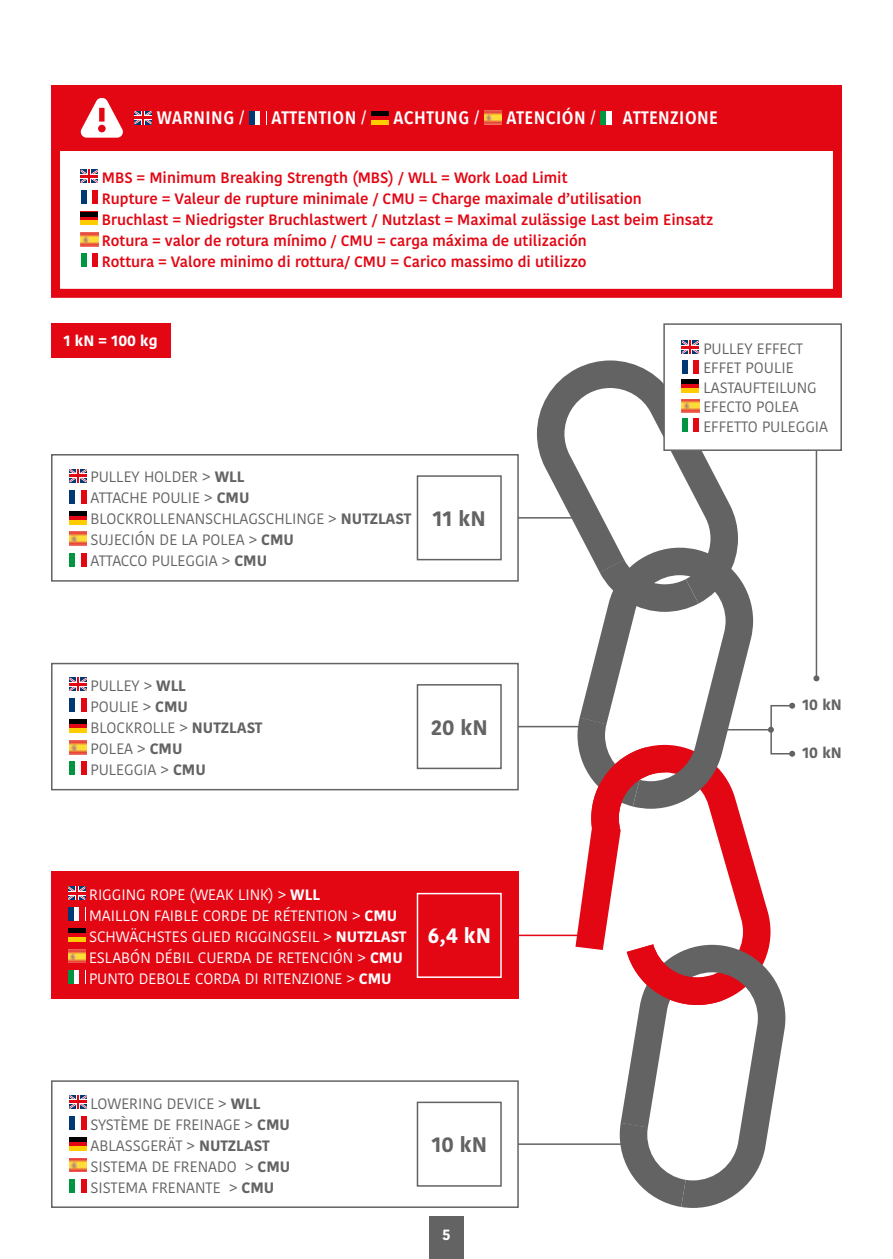
<style>
.page{position:relative;width:893px;height:1259px;background:#fff}
.page>*{position:absolute;margin:0;border:0;box-sizing:border-box;transform-origin:0 0}
.t1{font:700 21px "Kohinoor Devanagari";color:#646363}
.t2{font:700 21px "Kohinoor Devanagari";color:#fff}
.t3{font:600 18px "Avenir Next Condensed";letter-spacing:.025em;color:#fff;scale:1.1 1}
.t4{font:15px/21px "Kohinoor Devanagari";color:#646363}
.t5{font:600 15px/21px "Kohinoor Devanagari";color:#e30613}
.t6{font:15px/21px "Kohinoor Devanagari";color:#fff}
.t7{font:700 15px "Kohinoor Devanagari";color:#fff}
.t8{font:700 15px "Kohinoor Devanagari";color:#646363}
.s1{font-weight:700}
</style>
<div class="page">
<div style="left:429px;top:1216px;width:34px;height:43px;background:#646363"></div>
<hr style="left:816px;top:400px;width:1px;height:278px;background:#646363">
<svg style="left:813px;top:675px;width:6px;height:6px"></svg>
<div style="left:51px;top:85px;width:791px;height:213px;background:#fff;border:9px solid #e30613"></div>
<svg style="left:81px;top:170px;width:17px;height:13px"></svg>
<div style="left:81px;top:191px;width:6px;height:13px;background:#003973"></div>
<div style="left:92px;top:191px;width:6px;height:13px;background:#e30613"></div>
<svg style="left:81px;top:216px;width:17px;height:5px"></svg>
<hr style="left:81px;top:212px;width:17px;height:4px;background:#000">
<hr style="left:81px;top:221px;width:17px;height:4px;background:#fc0">
<img style="left:81px;top:233px;width:17px;height:13px">
<div style="left:81px;top:254px;width:6px;height:13px;background:#009641"></div>
<div style="left:92px;top:254px;width:6px;height:13px;background:#e30613"></div>
<div style="left:51px;top:85px;width:791px;height:65px;background:#e30613"></div>
<svg style="left:134px;top:111px;width:18px;height:13px"></svg>
<svg style="left:255px;top:111px;width:5px;height:13px"></svg>
<div style="left:249px;top:111px;width:6px;height:13px;background:#003973"></div>
<svg style="left:371px;top:115px;width:17px;height:1px"></svg>
<hr style="left:371px;top:111px;width:17px;height:4px;background:#000">
<hr style="left:371px;top:120px;width:17px;height:4px;background:#fc0">
<img style="left:484px;top:111px;width:17px;height:13px">
<div style="left:600px;top:111px;width:18px;height:13px;background:#fff"></div>
<div style="left:600px;top:111px;width:6px;height:13px;background:#009641"></div>
<div style="left:612px;top:111px;width:6px;height:13px;background:#e30613"></div>
<svg style="left:81px;top:98px;width:42px;height:40px"></svg>
<div style="left:99px;top:108px;width:6px;height:14px;background:#e30613"></div>
<div style="left:98px;top:125px;width:8px;height:7px;background:#e30613;border-radius:50%"></div>
<svg style="left:575px;top:754px;width:196px;height:196px"></svg>
<svg style="left:580px;top:576px;width:173px;height:233px"></svg>
<svg style="left:537px;top:360px;width:201px;height:243px"></svg>
<div style="left:51px;top:323px;width:119px;height:34px;background:#e30613"></div>
<hr style="left:388px;top:517px;width:198px;height:1px;background:#646363">
<svg style="left:583px;top:515px;width:6px;height:6px"></svg>
<div style="left:52px;top:455px;width:466px;height:126px;background:#fff"></div>
<svg style="left:70px;top:469px;width:17px;height:13px"></svg>
<div style="left:70px;top:490px;width:5px;height:13px;background:#003973"></div>
<div style="left:81px;top:490px;width:6px;height:13px;background:#e30613"></div>
<svg style="left:70px;top:515px;width:17px;height:5px"></svg>
<hr style="left:70px;top:511px;width:17px;height:4px;background:#000">
<hr style="left:70px;top:520px;width:17px;height:4px;background:#fc0">
<img style="left:70px;top:532px;width:17px;height:13px">
<div style="left:70px;top:553px;width:5px;height:13px;background:#009641"></div>
<div style="left:81px;top:553px;width:6px;height:13px;background:#e30613"></div>
<div style="left:51px;top:454px;width:468px;height:127px;border:2px solid #646363"></div>
<div style="left:417px;top:475px;width:85px;height:85px;border:2px solid #646363"></div>
<div style="left:770px;top:705px;width:23px;height:49px;border:2px solid #646363"></div>
<svg style="left:789px;top:702px;width:6px;height:6px"></svg>
<svg style="left:789px;top:751px;width:6px;height:6px"></svg>
<hr style="left:703px;top:729px;width:68px;height:1px;background:#646363">
<svg style="left:768px;top:726px;width:6px;height:6px"></svg>
<hr style="left:403px;top:726px;width:183px;height:1px;background:#646363">
<svg style="left:577px;top:717px;width:88px;height:114px"></svg>
<div style="left:52px;top:663px;width:466px;height:126px;background:#fff"></div>
<svg style="left:70px;top:678px;width:17px;height:13px"></svg>
<div style="left:70px;top:699px;width:5px;height:13px;background:#003973"></div>
<div style="left:81px;top:699px;width:6px;height:13px;background:#e30613"></div>
<div style="left:70px;top:720px;width:17px;height:13px;background:#e30613"></div>
<hr style="left:70px;top:720px;width:17px;height:4px;background:#000">
<div style="left:70px;top:728px;width:17px;height:5px;background:#fc0"></div>
<img style="left:70px;top:741px;width:17px;height:13px">
<div style="left:70px;top:762px;width:5px;height:13px;background:#009641"></div>
<div style="left:81px;top:762px;width:6px;height:13px;background:#e30613"></div>
<div style="left:51px;top:663px;width:468px;height:127px;border:2px solid #646363"></div>
<div style="left:417px;top:684px;width:85px;height:85px;border:2px solid #646363"></div>
<hr style="left:398px;top:934px;width:188px;height:2px;background:#e30613">
<svg style="left:583px;top:932px;width:6px;height:6px"></svg>
<div style="left:51px;top:871px;width:468px;height:128px;background:#e30613"></div>
<svg style="left:68px;top:886px;width:17px;height:14px"></svg>
<svg style="left:74px;top:907px;width:5px;height:14px"></svg>
<div style="left:68px;top:907px;width:6px;height:14px;background:#003973"></div>
<div style="left:68px;top:928px;width:17px;height:5px;background:#000"></div>
<div style="left:68px;top:937px;width:17px;height:5px;background:#fc0"></div>
<img style="left:68px;top:949px;width:17px;height:14px">
<svg style="left:74px;top:970px;width:5px;height:14px"></svg>
<div style="left:68px;top:970px;width:6px;height:14px;background:#009641"></div>
<div style="left:417px;top:893px;width:85px;height:85px;border:2px solid #fff"></div>
<hr style="left:400px;top:1143px;width:235px;height:2px;background:#646363">
<svg style="left:620px;top:944px;width:165px;height:264px"></svg>
<div style="left:52px;top:1081px;width:466px;height:126px;background:#fff"></div>
<svg style="left:70px;top:1095px;width:17px;height:13px"></svg>
<div style="left:70px;top:1116px;width:5px;height:13px;background:#003973"></div>
<div style="left:81px;top:1116px;width:6px;height:13px;background:#e30613"></div>
<svg style="left:70px;top:1141px;width:17px;height:5px"></svg>
<hr style="left:70px;top:1137px;width:17px;height:4px;background:#000">
<hr style="left:70px;top:1146px;width:17px;height:4px;background:#fc0">
<img style="left:70px;top:1158px;width:17px;height:13px">
<div style="left:70px;top:1179px;width:5px;height:13px;background:#009641"></div>
<div style="left:81px;top:1179px;width:6px;height:13px;background:#e30613"></div>
<div style="left:51px;top:1080px;width:468px;height:128px;border:2px solid #646363"></div>
<div style="left:417px;top:1101px;width:85px;height:85px;border:2px solid #646363"></div>
<div style="left:664px;top:324px;width:177px;height:126px;background:#fff"></div>
<svg style="left:682px;top:340px;width:17px;height:14px"></svg>
<div style="left:682px;top:360px;width:6px;height:13px;background:#003973"></div>
<div style="left:693px;top:360px;width:6px;height:13px;background:#e30613"></div>
<div style="left:682px;top:379px;width:17px;height:14px;background:#e30613"></div>
<div style="left:682px;top:379px;width:17px;height:5px;background:#000"></div>
<div style="left:682px;top:388px;width:17px;height:5px;background:#fc0"></div>
<img style="left:682px;top:399px;width:17px;height:13px">
<div style="left:682px;top:418px;width:6px;height:14px;background:#009641"></div>
<div style="left:693px;top:418px;width:6px;height:14px;background:#e30613"></div>
<div style="left:663px;top:323px;width:179px;height:128px;border:2px solid #646363"></div>
<p class="t3" style="left:157px;top:102px;width:81px">WARNING /</p>
<p class="t3" style="left:271px;top:102px;width:88px">ATTENTION /</p>
<p class="t3" style="left:394px;top:102px;width:79px">ACHTUNG /</p>
<p class="t3" style="left:506px;top:102px;width:83px">ATENCIÓN /</p>
<p class="t3" style="left:623px;top:102px;width:88px">ATTENZIONE</p>
<p class="t5" style="left:102px;top:167px;width:613px">MBS = Minimum Breaking Strength (MBS) / WLL = Work Load Limit<br>Rupture = Valeur de rupture minimale / CMU = Charge maximale d’utilisation<br>Bruchlast = Niedrigster Bruchlastwert / Nutzlast = Maximal zulässige Last beim Einsatz Rotura = valor de rotura mínimo / CMU = carga máxima de utilización<br>Rottura = Valore minimo di rottura/ CMU = Carico massimo di utilizzo</p>
<p class="t7" style="left:63px;top:327px;width:96px">1 kN = 100 kg</p>
<p class="t4" style="left:91px;top:467px;width:322px">PULLEY HOLDER &gt; <span class="s1">WLL<br></span>ATTACHE POULIE &gt; <span class="s1">CMU<br></span>BLOCKROLLENANSCHLAGSCHLINGE &gt; <span class="s1">NUTZLAST<br></span>SUJECIÓN DE LA POLEA &gt; <span class="s1">CMU<br></span>ATTACCO PULEGGIA &gt; <span class="s1">CMU</span></p>
<h1 class="t1" style="left:433px;top:500px;width:55px">11 kN</h1>
<p class="t4" style="left:91px;top:675px;width:173px">PULLEY &gt; <span class="s1">WLL<br></span>POULIE &gt; <span class="s1">CMU<br></span>BLOCKROLLE &gt; <span class="s1">NUTZLAST<br></span>POLEA &gt; <span class="s1">CMU<br></span>PULEGGIA &gt; <span class="s1">CMU</span></p>
<h1 class="t1" style="left:431px;top:708px;width:58px">20 kN</h1>
<p class="t6" style="left:89px;top:884px;width:319px">RIGGING ROPE (WEAK LINK) &gt; <span class="s1">WLL<br></span>MAILLON FAIBLE CORDE DE RÉTENTION &gt; <span class="s1">CMU </span>SCHWÄCHSTES GLIED RIGGINGSEIL &gt; <span class="s1">NUTZLAST </span>ESLABÓN DÉBIL CUERDA DE RETENCIÓN &gt; <span class="s1">CMU </span>PUNTO DEBOLE CORDA DI RITENZIONE &gt; <span class="s1">CMU</span></p>
<h1 class="t2" style="left:427px;top:917px;width:65px">6,4 kN</h1>
<p class="t4" style="left:91px;top:1093px;width:201px">LOWERING DEVICE &gt; <span class="s1">WLL<br></span>SYSTÈME DE FREINAGE &gt; <span class="s1">CMU<br></span>ABLASSGERÄT &gt; <span class="s1">NUTZLAST<br></span>SISTEMA DE FRENADO &gt; <span class="s1">CMU<br></span>SISTEMA FRENANTE &gt; <span class="s1">CMU</span></p>
<h1 class="t1" style="left:431px;top:1126px;width:57px">10 kN</h1>
<p class="t7" style="left:442px;top:1221px;width:10px">5</p>
<p class="t4" style="left:703px;top:339px;width:126px;line-height:19.5px">PULLEY EFFECT<br>EFFET POULIE<br>LASTAUFTEILUNG<br>EFECTO POLEA<br>EFFETTO PULEGGIA</p>
<p class="t8" style="left:802px;top:691px;width:41px">10 kN</p>
<p class="t8" style="left:802px;top:739px;width:41px">10 kN</p>
</div>
